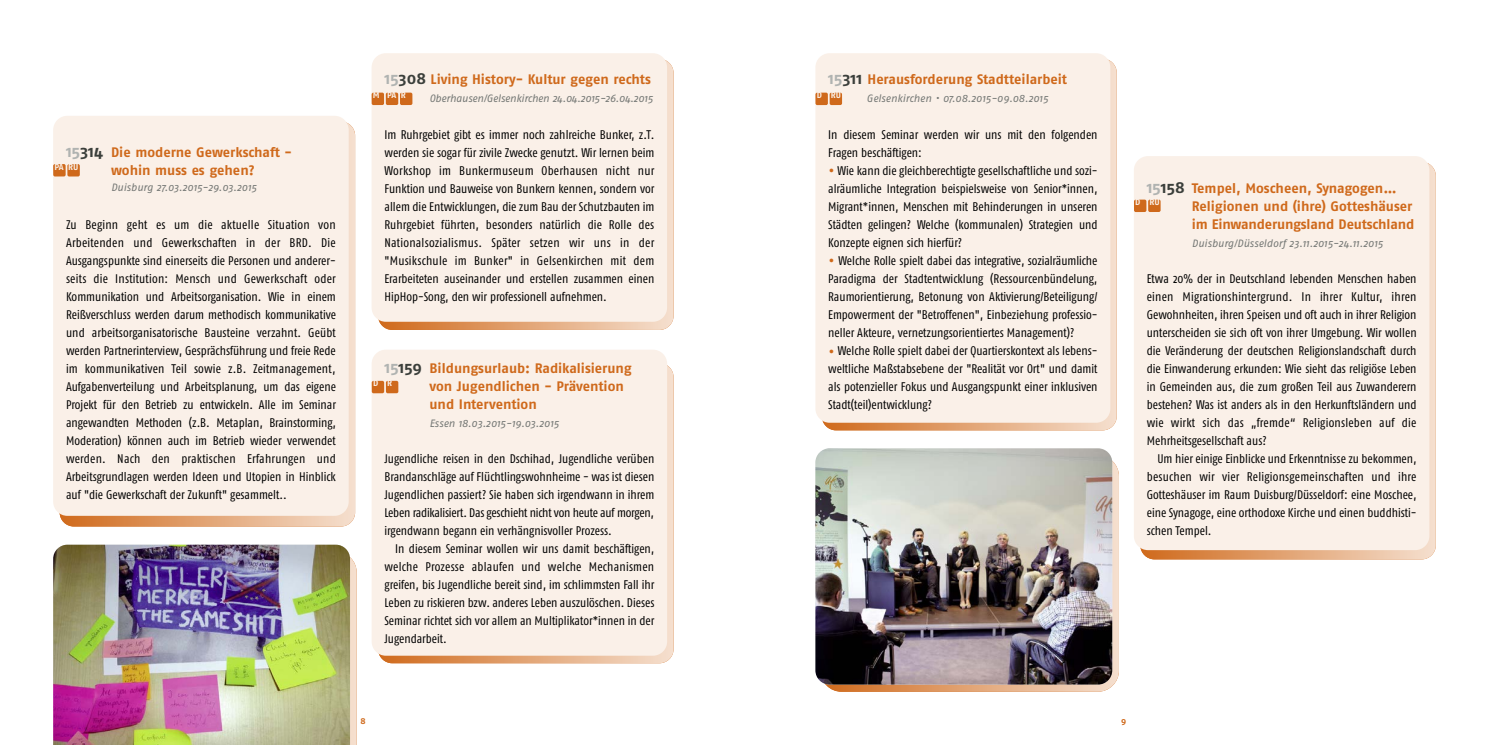
<style>
.page{position:relative;width:1489px;height:745px;background:#fff}
.page>*{position:absolute;margin:0;border:0;box-sizing:border-box;transform-origin:0 0}
.t1{font:700 13.75px/18px "Fago OT";letter-spacing:-.005em;color:#cf691b}
.t2{font:condensed 12.5px/18px "Fago OT";color:#000;text-align:justify}
.t3{font:italic 10.62px "Fago OT";letter-spacing:-.005em;color:#767976}
.t4{font:italic 10.62px "Fago OT";letter-spacing:-.025em;color:#767976}
.t5{font:700 8.75px "Fago OT";color:#faf0e8}
.t6{font:700 8.75px "Fago OT";color:#cf691b}
.s1{font-size:16.25px;color:#b0b3b1}
.s2{font-size:16.25px;color:#3b3f3b}
.s3{font-size:20px;color:#cf691b}
</style>
<div class="page">
<svg style="left:60px;top:121px;width:295px;height:405px;background:#ebc09f"></svg>
<div style="left:53px;top:116px;width:296px;height:399px;background:#faf0e8;border-radius:14px"></div>
<svg style="left:378px;top:363px;width:295px;height:299px;background:#ecc3a4"></svg>
<div style="left:371px;top:349px;width:296px;height:306px;background:#faf0e8;border-radius:14px"></div>
<svg style="left:1140px;top:162px;width:295px;height:397px;background:#ecc3a4"></svg>
<div style="left:1133px;top:156px;width:296px;height:393px;background:#faf0e8;border-radius:14px"></div>
<svg style="left:350px;top:557px;width:7px;height:187px"></svg>
<img style="left:53px;top:544px;width:297px;height:200px">
<svg style="left:820px;top:455px;width:298px;height:236px;background:#e1b798"></svg>
<img style="left:815px;top:448px;width:297px;height:236px;border-radius:14px">
<div style="left:821px;top:59px;width:295px;height:371px;background:linear-gradient(to right,#d06c1e,#f5decd);border-radius:14px"></div>
<div style="left:815px;top:53px;width:295px;height:369px;background:#faf0e8;border-radius:14px"></div>
<svg style="left:378px;top:59px;width:295px;height:271px;background:#eabe9c"></svg>
<div style="left:371px;top:53px;width:296px;height:268px;background:#faf0e8;border-radius:14px"></div>
<div style="left:53px;top:164px;width:13px;height:12px;background:#cf691b;border-radius:2px"></div>
<div style="left:67px;top:164px;width:13px;height:12px;background:#cf691b;border-radius:2px"></div>
<div style="left:372px;top:380px;width:12px;height:13px;background:#cf691b;border-radius:2px"></div>
<div style="left:386px;top:380px;width:12px;height:13px;background:#cf691b;border-radius:2px"></div>
<div style="left:371px;top:92px;width:13px;height:13px;background:#cf691b;border-radius:2px"></div>
<div style="left:386px;top:92px;width:12px;height:13px;background:#cf691b;border-radius:2px"></div>
<div style="left:400px;top:92px;width:12px;height:13px;background:#cf691b;border-radius:2px"></div>
<div style="left:815px;top:93px;width:12px;height:12px;background:#cf691b;border-radius:2px"></div>
<div style="left:829px;top:93px;width:13px;height:12px;background:#cf691b;border-radius:2px"></div>
<div style="left:1133px;top:199px;width:13px;height:13px;background:#cf691b;border-radius:2px"></div>
<div style="left:1148px;top:199px;width:12px;height:13px;background:#cf691b;border-radius:2px"></div>
<p class="t1" style="left:66px;top:144px;width:227px;text-align:center"><span class="s1">15</span><span class="s2">314</span> Die moderne Gewerkschaft - wohin muss es gehen?</p>
<p class="t3" style="left:111px;top:183px;width:147px">Duisburg 27.03.2015-29.03.2015</p>
<p class="t2" style="left:66px;top:216px;width:271px">Zu Beginn geht es um die aktuelle Situation von Arbeitenden und Gewerkschaften in der BRD. Die Ausgangspunkte sind einerseits die Personen und anderer&shy;seits die Institution: Mensch und Gewerkschaft oder Kommunikation und Arbeitsorganisation. Wie in einem Reißverschluss werden darum methodisch kommunikative und arbeitsorganisatorische Bausteine verzahnt. Geübt werden Partnerinterview, Gesprächsführung und freie Rede im kommunikativen Teil sowie z.B. Zeitmanagement, Aufgabenverteilung und Arbeitsplanung, um das eigene Projekt für den Betrieb zu entwickeln. Alle im Seminar angewandten Methoden (z.B. Metaplan, Brainstorming, Moderation) können auch im Betrieb wieder verwendet werden. Nach den praktischen Erfahrungen und Arbeitsgrundlagen werden Ideen und Utopien in Hinblick auf "die Gewerkschaft der Zukunft" gesammelt..</p>
<p class="t5" style="left:54px;top:163px;width:25px">PA RU</p>
<p class="t1" style="left:384px;top:72px;width:268px"><span class="s1">15</span><span class="s2">308</span> Living History- Kultur gegen rechts</p>
<p class="t4" style="left:429px;top:95px;width:225px">Oberhausen/Gelsenkirchen 24.04.2015-26.04.2015</p>
<p class="t2" style="left:384px;top:126px;width:271px">Im Ruhrgebiet gibt es immer noch zahlreiche Bunker, z.T. werden sie sogar für zivile Zwecke genutzt. Wir lernen beim Workshop im Bunkermuseum Oberhausen nicht nur Funktion und Bauweise von Bunkern kennen, sondern vor allem die Entwicklungen, die zum Bau der Schutzbauten im Ruhrgebiet führten, besonders natürlich die Rolle des Nationalsozialismus. Später setzen wir uns in der "Musikschule im Bunker" in Gelsenkirchen mit dem Erarbeiteten auseinander und erstellen zusammen einen HipHop-Song, den wir professionell aufnehmen.</p>
<p class="t1" style="left:828px;top:72px;width:240px"><span class="s1">15</span><span class="s2">311</span> Herausforderung Stadtteilarbeit</p>
<p class="t3" style="left:866px;top:95px;width:183px">Gelsenkirchen • 07.08.2015-09.08.2015</p>
<p class="t2" style="left:828px;top:126px;width:271px">In diesem Seminar werden wir uns mit den folgenden<br>Fragen beschäftigen:</p>
<p class="t2" style="left:828px;top:162px;width:271px"><span class="s3">•</span> Wie kann die gleichberechtigte gesellschaftliche und sozi&shy;alräumliche Integration beispielsweise von Senior*innen, Migrant*innen, Menschen mit Behinderungen in unseren Städten gelingen? Welche (kommunalen) Strategien und Konzepte eignen sich hierfür?</p>
<p class="t2" style="left:828px;top:252px;width:271px"><span class="s3">•</span> Welche Rolle spielt dabei das integrative, sozialräumliche Paradigma der Stadtentwicklung (Ressourcen bündelung, Raumorientierung, Betonung von Aktivierung/Beteiligung/ Empowerment der "Betroffenen", Einbeziehung professio&shy;neller Akteure, vernetzungsorientiertes Management)?</p>
<p class="t2" style="left:828px;top:342px;width:271px"><span class="s3">•</span> Welche Rolle spielt dabei der Quartierskontext als lebens&shy;weltliche Maßstabsebene der "Realität vor Ort" und damit als potenzieller Fokus und Ausgangspunkt einer inklusiven Stadt(teil)entwicklung?</p>
<p class="t5" style="left:373px;top:92px;width:34px">M PAR</p>
<p class="t5" style="left:816px;top:92px;width:26px">D RU</p>
<p class="t1" style="left:429px;top:360px;width:204px;text-indent:-45px"><span class="s1">15</span><span class="s2">159</span> Bildungsurlaub: Radikalisierung von Jugendlichen - Prävention und Intervention</p>
<p class="t3" style="left:429px;top:419px;width:131px">Essen 18.03.2015-19.03.2015</p>
<p class="t2" style="left:384px;top:450px;width:271px">Jugendliche reisen in den Dschihad, Jugendliche verüben Brandanschläge auf Flüchtlingswohnheime - was ist diesen Jugendlichen passiert? Sie haben sich irgendwann in ihrem Leben radikalisiert. Das geschieht nicht von heute auf morgen, irgendwann begann ein verhängnisvoller Prozess.</p>
<p class="t2" style="left:384px;top:540px;width:271px;text-indent:11px">In diesem Seminar wollen wir uns damit beschäftigen, welche Prozesse ablaufen und welche Mechanismen greifen, bis Jugendliche bereit sind, im schlimmsten Fall ihr Leben zu riskieren bzw. anderes Leben auszulöschen. Dieses Seminar richtet sich vor allem an Multiplikator*innen in der Jugendarbeit.</p>
<p class="t5" style="left:373px;top:380px;width:21px">D R</p>
<p class="t1" style="left:1191px;top:180px;width:224px;text-indent:-45px"><span class="s1">15</span><span class="s2">158</span> Tempel, Moscheen, Synagogen…<br>Religionen und (ihre) Gotteshäuser im Einwanderungsland Deutschland</p>
<p class="t3" style="left:1191px;top:239px;width:193px">Duisburg/Düsseldorf 23.11.2015-24.11.2015</p>
<p class="t2" style="left:1146px;top:270px;width:271px">Etwa 20% der in Deutschland lebenden Menschen haben einen Migrationshintergrund. In ihrer Kultur, ihren Gewohnheiten, ihren Speisen und oft auch in ihrer Religion unterscheiden sie sich oft von ihrer Umgebung. Wir wollen die Veränderung der deutschen Religionslandschaft durch die Einwanderung erkunden: Wie sieht das religiöse Leben in Gemeinden aus, die zum großen Teil aus Zuwanderern bestehen? Was ist anders als in den Herkunftsländern und wie wirkt sich das „fremde“ Religionsleben auf die Mehrheitsgesellschaft aus?</p>
<p class="t2" style="left:1146px;top:450px;width:271px;text-indent:11px">Um hier einige Einblicke und Erkenntnisse zu bekommen, besuchen wir vier Religionsgemeinschaften und ihre Gotteshäuser im Raum Duisburg/Düsseldorf: eine Moschee, eine Synagoge, eine orthodoxe Kirche und einen buddhisti&shy;schen Tempel.</p>
<p class="t5" style="left:1135px;top:199px;width:26px">D RU</p>
<p class="t6" style="left:360px;top:716px;width:7px">8</p>
<p class="t6" style="left:1121px;top:716px;width:7px">9</p>
</div>
